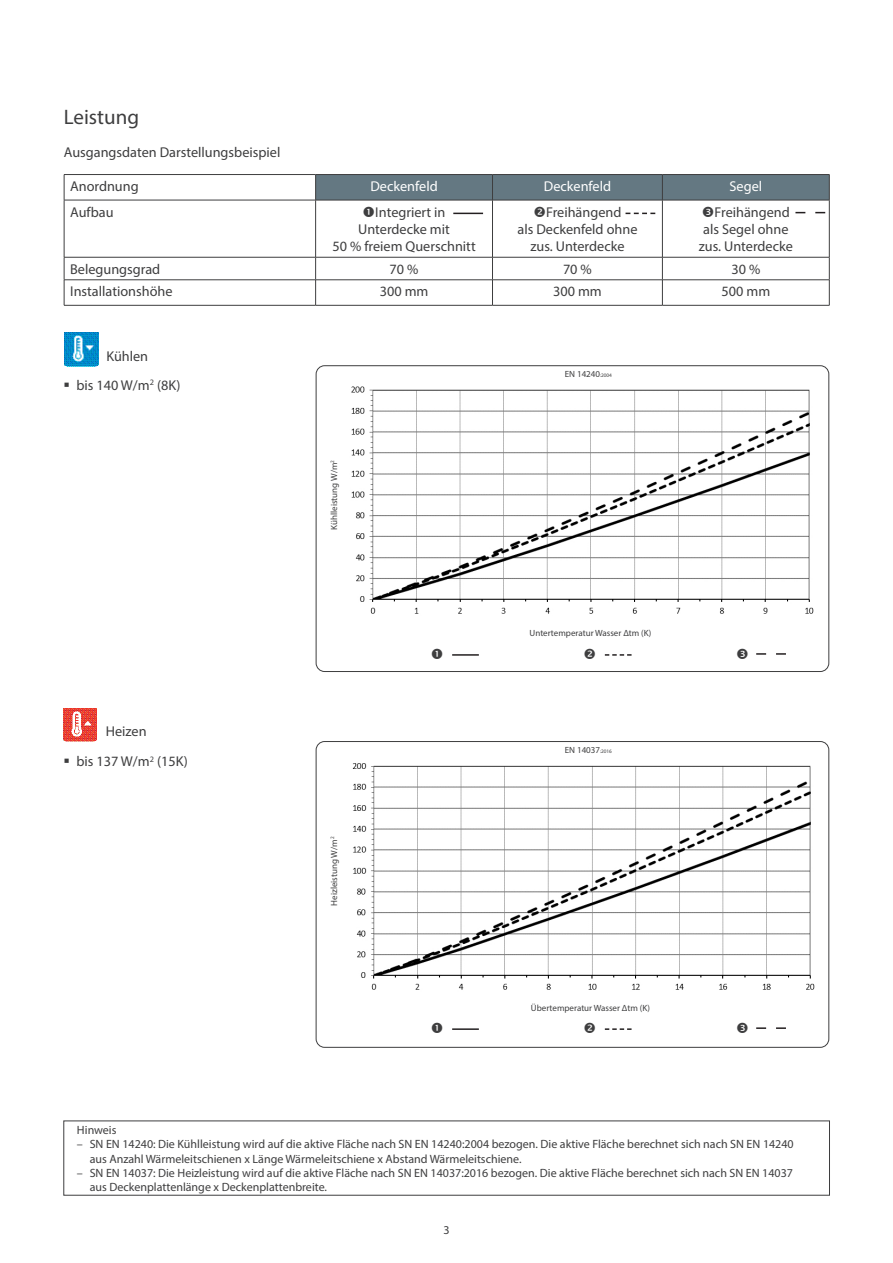
<style>
.page{position:relative;width:893px;height:1263px;background:#fff}
.page>*{position:absolute;margin:0;border:0;box-sizing:border-box;transform-origin:0 0}
.t1{font:21px "Myriad Pro";color:#3e3e3f}
.t2{font:14.25px "Myriad Pro";color:#3e3e3f}
.t3{font:14.25px "Myriad Pro";color:#fff}
.t4{font:12px/14.4px "Myriad Pro";color:#3e3e3f}
.t5{font:9px "Myriad Pro";color:#3e3e3f}
.s1{font-size:5.25px}
</style>
<div class="page">
<div style="left:315px;top:175px;width:515px;height:25px;background:#647882"></div>
<hr style="left:64px;top:200px;width:252px;height:1px;background:#3e3e3f">
<hr style="left:316px;top:200px;width:176px;height:1px;background:#3e3e3f">
<hr style="left:315px;top:200px;width:1px;height:57px;background:#3e3e3f">
<hr style="left:492px;top:200px;width:170px;height:1px;background:#3e3e3f">
<hr style="left:492px;top:200px;width:1px;height:57px;background:#3e3e3f">
<hr style="left:662px;top:200px;width:167px;height:1px;background:#3e3e3f">
<hr style="left:662px;top:200px;width:1px;height:57px;background:#3e3e3f">
<hr style="left:829px;top:200px;width:1px;height:57px;background:#3e3e3f">
<svg style="left:315px;top:258px;width:1px;height:47px"></svg>
<svg style="left:492px;top:258px;width:1px;height:47px"></svg>
<svg style="left:662px;top:258px;width:1px;height:47px"></svg>
<svg style="left:829px;top:257px;width:1px;height:48px"></svg>
<hr style="left:64px;top:257px;width:252px;height:1px;background:#3e3e3f">
<hr style="left:316px;top:257px;width:176px;height:1px;background:#3e3e3f">
<hr style="left:492px;top:257px;width:170px;height:1px;background:#3e3e3f">
<hr style="left:662px;top:257px;width:167px;height:1px;background:#3e3e3f">
<hr style="left:64px;top:280px;width:252px;height:1px;background:#3e3e3f">
<hr style="left:316px;top:280px;width:176px;height:1px;background:#3e3e3f">
<hr style="left:492px;top:280px;width:170px;height:1px;background:#3e3e3f">
<hr style="left:662px;top:280px;width:167px;height:1px;background:#3e3e3f">
<hr style="left:64px;top:305px;width:252px;height:1px;background:#3e3e3f">
<hr style="left:316px;top:305px;width:176px;height:1px;background:#3e3e3f">
<hr style="left:492px;top:305px;width:170px;height:1px;background:#3e3e3f">
<hr style="left:662px;top:305px;width:167px;height:1px;background:#3e3e3f">
<hr style="left:64px;top:174px;width:252px;height:1px;background:#3e3e3f">
<svg style="left:64px;top:175px;width:1px;height:25px"></svg>
<hr style="left:316px;top:174px;width:176px;height:1px;background:#3e3e3f">
<hr style="left:492px;top:174px;width:170px;height:1px;background:#3e3e3f">
<hr style="left:662px;top:174px;width:167px;height:1px;background:#3e3e3f">
<hr style="left:64px;top:200px;width:1px;height:57px;background:#3e3e3f">
<svg style="left:64px;top:257px;width:1px;height:48px"></svg>
<hr style="left:453px;top:213px;width:30px;height:1px;background:#231f20">
<svg style="left:625px;top:213px;width:30px;height:1px"></svg>
<svg style="left:795px;top:212px;width:30px;height:1px"></svg>
<img style="left:63px;top:708px;width:34px;height:34px">
<img style="left:352px;top:763px;width:463px;height:227px">
<div style="left:316px;top:741px;width:513px;height:307px;border:1px solid #3e3e3f;border-radius:9px"></div>
<hr style="left:452px;top:1028px;width:27px;height:2px;background:#231f20">
<svg style="left:605px;top:1028px;width:27px;height:2px"></svg>
<svg style="left:756px;top:1027px;width:30px;height:2px"></svg>
<img style="left:64px;top:333px;width:34px;height:34px">
<hr style="left:452px;top:654px;width:27px;height:2px;background:#231f20">
<svg style="left:605px;top:654px;width:27px;height:2px"></svg>
<svg style="left:756px;top:653px;width:30px;height:2px"></svg>
<img style="left:351px;top:386px;width:463px;height:228px">
<div style="left:316px;top:365px;width:513px;height:307px;border:1px solid #3e3e3f;border-radius:9px"></div>
<h1 class="t1" style="left:64px;top:104px;width:77px">Leistung</h1>
<p class="t2" style="left:64px;top:144px;width:218px">Ausgangsdaten Darstellungsbeispiel</p>
<p class="t2" style="left:70px;top:177px;width:70px">Anordnung</p>
<p class="t3" style="left:370px;top:177px;width:69px">Deckenfeld</p>
<p class="t3" style="left:544px;top:177px;width:69px">Deckenfeld</p>
<p class="t3" style="left:729px;top:177px;width:34px">Segel</p>
<p class="t2" style="left:70px;top:203px;width:45px">Aufbau</p>
<p class="t2" style="left:375px;top:203px;width:72px">Integriert in</p>
<p class="t2" style="left:358px;top:221px;width:93px">Unterdecke mit</p>
<p class="t2" style="left:332px;top:238px;width:145px">50 % freiem Querschnitt</p>
<p class="t2" style="left:546px;top:203px;width:77px">Freihängend</p>
<p class="t2" style="left:517px;top:221px;width:122px">als Deckenfeld ohne</p>
<p class="t2" style="left:530px;top:238px;width:96px">zus. Unterdecke</p>
<p class="t2" style="left:715px;top:203px;width:77px">Freihängend</p>
<p class="t2" style="left:703px;top:221px;width:87px">als Segel ohne</p>
<p class="t2" style="left:699px;top:238px;width:96px">zus. Unterdecke</p>
<p class="t2" style="left:70px;top:260px;width:92px">Belegungsgrad</p>
<p class="t2" style="left:390px;top:260px;width:30px">70 %</p>
<p class="t2" style="left:563px;top:260px;width:30px">70 %</p>
<p class="t2" style="left:731px;top:260px;width:30px">30 %</p>
<p class="t2" style="left:70px;top:283px;width:104px">Installationshöhe</p>
<p class="t2" style="left:380px;top:283px;width:50px">300 mm</p>
<p class="t2" style="left:553px;top:283px;width:50px">300 mm</p>
<p class="t2" style="left:721px;top:283px;width:50px">500 mm</p>
<p class="t2" style="left:106px;top:348px;width:43px">Kühlen</p>
<p class="t2" style="left:76px;top:376px;width:106px">bis 140 W/m<sup>2</sup> (8K)</p>
<p class="t2" style="left:106px;top:722px;width:42px">Heizen</p>
<p class="t2" style="left:76px;top:753px;width:113px">bis 137 W/m<sup>2</sup> (15K)</p>
<p class="t5" style="left:329px;top:530px;width:71px;rotate:-90deg">Kühlleistung W/m<sup>2</sup></p>
<p class="t5" style="left:329px;top:906px;width:71px;rotate:-90deg">Heizleistung W/m<sup>2</sup></p>
<p class="t5" style="left:565px;top:368px;width:49px">EN 14240<span class="s1">:2004</span></p>
<p class="t5" style="left:530px;top:627px;width:123px">Untertemperatur Wasser ∆tm (K)</p>
<p class="t5" style="left:565px;top:744px;width:49px">EN 14037<span class="s1">:2016</span></p>
<p class="t5" style="left:531px;top:1002px;width:121px">Übertemperatur Wasser ∆tm (K)</p>
<p class="t4" style="left:77px;top:1122px;width:41px">Hinweis</p>
<p class="t4" style="left:90px;top:1137px;width:706px;text-indent:-13px">– SN EN 14240: Die Kühlleistung wird auf die aktive Fläche nach SN EN 14240:2004 bezogen. Die aktive Fläche berechnet sich nach SN EN 14240 aus Anzahl Wärmeleitschienen x Länge Wärmeleitschiene x Abstand Wärmeleitschiene.</p>
<p class="t4" style="left:90px;top:1165px;width:705px;text-indent:-13px">– SN EN 14037: Die Heizleistung wird auf die aktive Fläche nach SN EN 14037:2016 bezogen. Die aktive Fläche berechnet sich nach SN EN 14037 aus Deckenplattenlänge x Deckenplattenbreite.</p>
<p class="t4" style="left:443px;top:1222px;width:8px">3</p>
</div>
